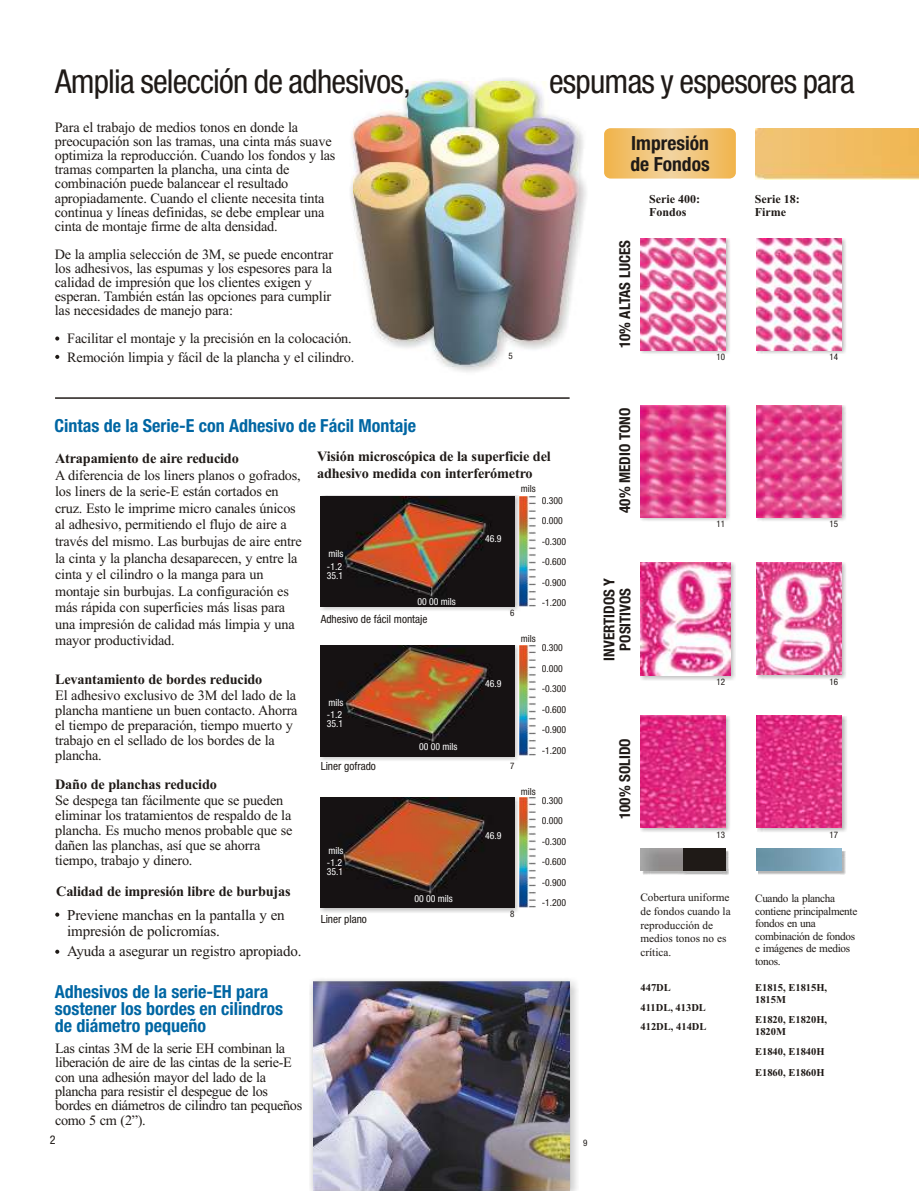
<style>
.page{position:relative;width:919px;height:1191px;background:#fff}
.page>*{position:absolute;margin:0;border:0;box-sizing:border-box;transform-origin:0 0}
.t1{font:condensed 33px "Helvetica Neue";letter-spacing:-.025em;color:#1f1a17}
.t2{font:700 condensed 19.5px/20.9px "Helvetica Neue";color:#1f1a17}
.t3{font:700 condensed 18px/17.1px "Helvetica Neue";color:#0066a3}
.t4{font:15px/16.6px "Times New Roman";letter-spacing:-.015em;color:#1f1a17}
.t5{font:700 condensed 15px/16px "Helvetica Neue";color:#1f1a17;text-align:center}
.t6{font:14.25px/14.2px "Times New Roman";letter-spacing:-.015em;color:#1f1a17}
.t7{font:700 14.25px/17.4px "Times New Roman";letter-spacing:-.015em;color:#1f1a17}
.t8{font:700 12px/13.4px "Times New Roman";color:#1f1a17}
.t9{font:condensed 12px "Helvetica Neue";color:#1f1a17}
.t10{font:11.25px/12.5px "Times New Roman";letter-spacing:-.03em;color:#1f1a17}
.t11{font:11.25px/13.6px "Times New Roman";color:#1f1a17}
.t12{font:condensed 11.25px "Helvetica Neue";color:#1f1a17}
.t13{font:700 10.5px/19.5px "Times New Roman";color:#1f1a17}
.t14{font:condensed 9.75px/20.5px "Helvetica Neue";color:#1f1a17}
.t15{font:condensed 9.75px/13.4px "Helvetica Neue";color:#fff}
.t16{font:condensed 9px "Helvetica Neue";color:#1f1a17}
</style>
<div class="page">
<img style="left:320px;top:496px;width:200px;height:115px">
<img style="left:321px;top:496px;width:193px;height:110px">
<img style="left:320px;top:645px;width:200px;height:116px">
<img style="left:321px;top:645px;width:193px;height:111px">
<img style="left:320px;top:797px;width:200px;height:116px">
<img style="left:321px;top:797px;width:193px;height:110px">
<img style="left:350px;top:78px;width:236px;height:294px">
<img style="left:354px;top:81px;width:225px;height:285px">
<hr style="left:55px;top:397px;width:514px;height:2px;background:#1f1a17">
<svg style="left:604px;top:128px;width:131px;height:50px"></svg>
<svg style="left:755px;top:128px;width:163px;height:1px"></svg>
<img style="left:755px;top:129px;width:163px;height:50px">
<img style="left:519px;top:497px;width:17px;height:110px">
<img style="left:519px;top:645px;width:17px;height:110px">
<img style="left:519px;top:797px;width:17px;height:110px">
<img style="left:310px;top:979px;width:267px;height:212px">
<img style="left:313px;top:981px;width:256px;height:209px">
<img style="left:756px;top:563px;width:90px;height:116px">
<img style="left:756px;top:563px;width:85px;height:111px">
<img style="left:756px;top:715px;width:90px;height:117px">
<img style="left:756px;top:715px;width:85px;height:112px">
<img style="left:756px;top:405px;width:90px;height:116px">
<img style="left:756px;top:405px;width:85px;height:112px">
<img style="left:757px;top:238px;width:89px;height:116px">
<img style="left:756px;top:238px;width:85px;height:113px">
<img style="left:640px;top:715px;width:90px;height:117px">
<img style="left:640px;top:715px;width:85px;height:112px">
<img style="left:640px;top:563px;width:95px;height:117px">
<img style="left:640px;top:563px;width:90px;height:112px">
<img style="left:640px;top:405px;width:90px;height:116px">
<img style="left:640px;top:405px;width:85px;height:112px">
<img style="left:641px;top:238px;width:89px;height:116px">
<img style="left:640px;top:238px;width:85px;height:113px">
<svg style="left:55px;top:336px;width:4px;height:4px"></svg>
<svg style="left:55px;top:355px;width:4px;height:4px"></svg>
<svg style="left:55px;top:912px;width:4px;height:4px"></svg>
<svg style="left:55px;top:949px;width:4px;height:4px"></svg>
<img style="left:758px;top:850px;width:87px;height:24px">
<img style="left:756px;top:848px;width:85px;height:23px">
<img style="left:642px;top:850px;width:86px;height:24px">
<img style="left:640px;top:848px;width:42px;height:23px">
<div style="left:682px;top:848px;width:43px;height:23px;background:#1f1a17"></div>
<h1 class="t1" style="left:55px;top:67px;width:357px">Amplia selección de adhesivos,</h1>
<p class="t6" style="left:55px;top:121px;width:282px">Para el trabajo de medios tonos en donde la preocupación son las tramas, una cinta más suave optimiza la reproducción. Cuando los fondos y las tramas comparten la plancha, una cinta de combinación puede balancear el resultado apropiadamente. Cuando el cliente necesita tinta continua y líneas definidas, se debe emplear una cinta de montaje firme de alta densidad.</p>
<p class="t6" style="left:55px;top:248px;width:280px">De la amplia selección de 3M, se puede encontrar los adhesivos, las espumas y los espesores para la calidad de impresión que los clientes exigen y esperan. También están las opciones para cumplir las necesidades de manejo para:</p>
<p class="t6" style="left:67px;top:330px;width:288px;line-height:18.9px">Facilitar el montaje y la precisión en la colocación.<br>Remoción limpia y fácil de la plancha y el cilindro.</p>
<h1 class="t1" style="left:549px;top:67px;width:307px">espumas y espesores para</h1>
<h2 class="t2" style="left:630px;top:134px;width:81px">Impresión de Fondos</h2>
<p class="t8" style="left:649px;top:194px;width:52px">Serie 400:<br>Fondos</p>
<p class="t8" style="left:754px;top:194px;width:46px">Serie 18:<br>Firme</p>
<p class="t5" style="left:618px;top:348px;width:110px;rotate:-90deg">10% ALTAS LUCES</p>
<p class="t16" style="left:508px;top:352px;width:6px">5</p>
<p class="t16" style="left:716px;top:352px;width:10px">10</p>
<p class="t16" style="left:829px;top:352px;width:10px">14</p>
<p class="t3" style="left:54px;top:418px;width:363px">Cintas de la Serie-E con Adhesivo de Fácil Montaje</p>
<p class="t7" style="left:55px;top:451px;width:185px">Atrapamiento de aire reducido</p>
<p class="t6" style="left:55px;top:468px;width:248px;line-height:16.5px">A diferencia de los liners planos o gofrados, los liners de la serie-E están cortados en cruz. Esto le imprime micro canales únicos al adhesivo, permitiendo el flujo de aire a través del mismo. Las burbujas de aire entre la cinta y la plancha desaparecen, y entre la cinta y el cilindro o la manga para un montaje sin burbujas. La configuración es más rápida con superficies más lisas para una impresión de calidad más limpia y una mayor productividad.</p>
<p class="t7" style="left:317px;top:449px;width:235px">Visión microscópica de la superficie del adhesivo medida con interferómetro</p>
<p class="t14" style="left:521px;top:478px;width:16px">mils</p>
<p class="t14" style="left:542px;top:490px;width:26px">0.300<br>0.000 -0.300 -0.600 -0.900 -1.200</p>
<p class="t14" style="left:542px;top:638px;width:26px">0.300<br>0.000 -0.300 -0.600 -0.900 -1.200</p>
<p class="t15" style="left:485px;top:532px;width:18px">46.9</p>
<p class="t15" style="left:327px;top:547px;width:18px">mils -1.2</p>
<p class="t15" style="left:327px;top:570px;width:18px">35.1</p>
<p class="t15" style="left:417px;top:595px;width:40px">00 00 mils</p>
<p class="t16" style="left:510px;top:609px;width:6px">6</p>
<p class="t12" style="left:321px;top:613px;width:108px">Adhesivo de fácil montaje</p>
<p class="t14" style="left:521px;top:628px;width:16px">mils</p>
<p class="t7" style="left:55px;top:672px;width:209px">Levantamiento de bordes reducido</p>
<p class="t6" style="left:55px;top:688px;width:244px;line-height:15px">El adhesivo exclusivo de 3M del lado de la plancha mantiene un buen contacto. Ahorra el tiempo de preparación, tiempo muerto y trabajo en el sellado de los bordes de la plancha.</p>
<p class="t7" style="left:55px;top:777px;width:163px">Daño de planchas reducido</p>
<p class="t6" style="left:55px;top:794px;width:239px;line-height:15px">Se despega tan fácilmente que se pueden eliminar los tratamientos de respaldo de la plancha. Es mucho menos probable que se dañen las planchas, así que se ahorra tiempo, trabajo y dinero.</p>
<p class="t7" style="left:56px;top:883px;width:236px">Calidad de impresión libre de burbujas</p>
<p class="t15" style="left:485px;top:677px;width:18px">46.9</p>
<p class="t15" style="left:327px;top:697px;width:18px;line-height:11.9px">mils -1.2</p>
<p class="t15" style="left:327px;top:717px;width:18px">35.1</p>
<p class="t15" style="left:419px;top:741px;width:40px">00 00 mils</p>
<p class="t12" style="left:320px;top:761px;width:57px">Liner gofrado</p>
<p class="t16" style="left:510px;top:761px;width:6px">7</p>
<p class="t14" style="left:521px;top:781px;width:16px">mils</p>
<p class="t14" style="left:542px;top:790px;width:26px">0.300<br>0.000 -0.300 -0.600 -0.900 -1.200</p>
<p class="t15" style="left:485px;top:829px;width:18px">46.9</p>
<p class="t15" style="left:327px;top:845px;width:18px;line-height:12px">mils -1.2</p>
<p class="t15" style="left:327px;top:865px;width:18px">35.1</p>
<p class="t15" style="left:414px;top:892px;width:40px">00 00 mils</p>
<p class="t4" style="left:67px;top:907px;width:219px">Previene manchas en la pantalla y en impresión de policromías.</p>
<p class="t4" style="left:67px;top:944px;width:236px">Ayuda a asegurar un registro apropiado.</p>
<p class="t3" style="left:55px;top:984px;width:230px">Adhesivos de la serie-EH para sostener los bordes en cilindros de diámetro pequeño</p>
<p class="t6" style="left:55px;top:1042px;width:248px">Las cintas 3M de la serie EH combinan la liberación de aire de las cintas de la serie-E con una adhesión mayor del lado de la plancha para resistir el despegue de los bordes en diámetros de cilindro tan pequeños como 5 cm (2”).</p>
<p class="t9" style="left:50px;top:1134px;width:7px">2</p>
<p class="t12" style="left:320px;top:913px;width:48px">Liner plano</p>
<p class="t16" style="left:510px;top:910px;width:6px">8</p>
<p class="t5" style="left:618px;top:513px;width:106px;rotate:-90deg">40% MEDIO TONO</p>
<p class="t5" style="left:602px;top:660px;width:84px;rotate:-90deg">INVERTIDOS Y<br>POSITIVOS</p>
<p class="t5" style="left:618px;top:819px;width:82px;rotate:-90deg">100% SOLIDO</p>
<p class="t16" style="left:716px;top:520px;width:10px">11</p>
<p class="t16" style="left:829px;top:520px;width:10px">15</p>
<p class="t16" style="left:716px;top:678px;width:10px">12</p>
<p class="t16" style="left:829px;top:678px;width:10px">16</p>
<p class="t16" style="left:716px;top:831px;width:10px">13</p>
<p class="t16" style="left:829px;top:831px;width:10px">17</p>
<p class="t11" style="left:640px;top:892px;width:92px">Cobertura uniforme de fondos cuando la reproducción de medios tonos no es crítica.</p>
<p class="t13" style="left:640px;top:979px;width:67px">447DL<br>411DL, 413DL<br>412DL, 414DL</p>
<p class="t10" style="left:755px;top:893px;width:104px">Cuando la plancha contiene principalmente fondos en una combinación de fondos e imágenes de medios tonos.</p>
<p class="t13" style="left:755px;top:983px;width:74px;line-height:11.7px">E1815, E1815H,<br>1815M</p>
<p class="t13" style="left:755px;top:1015px;width:74px;line-height:11.7px">E1820, E1820H,<br>1820M</p>
<p class="t13" style="left:755px;top:1042px;width:71px;line-height:20.4px">E1840, E1840H<br>E1860, E1860H</p>
<p class="t16" style="left:583px;top:1139px;width:6px">9</p>
</div>
